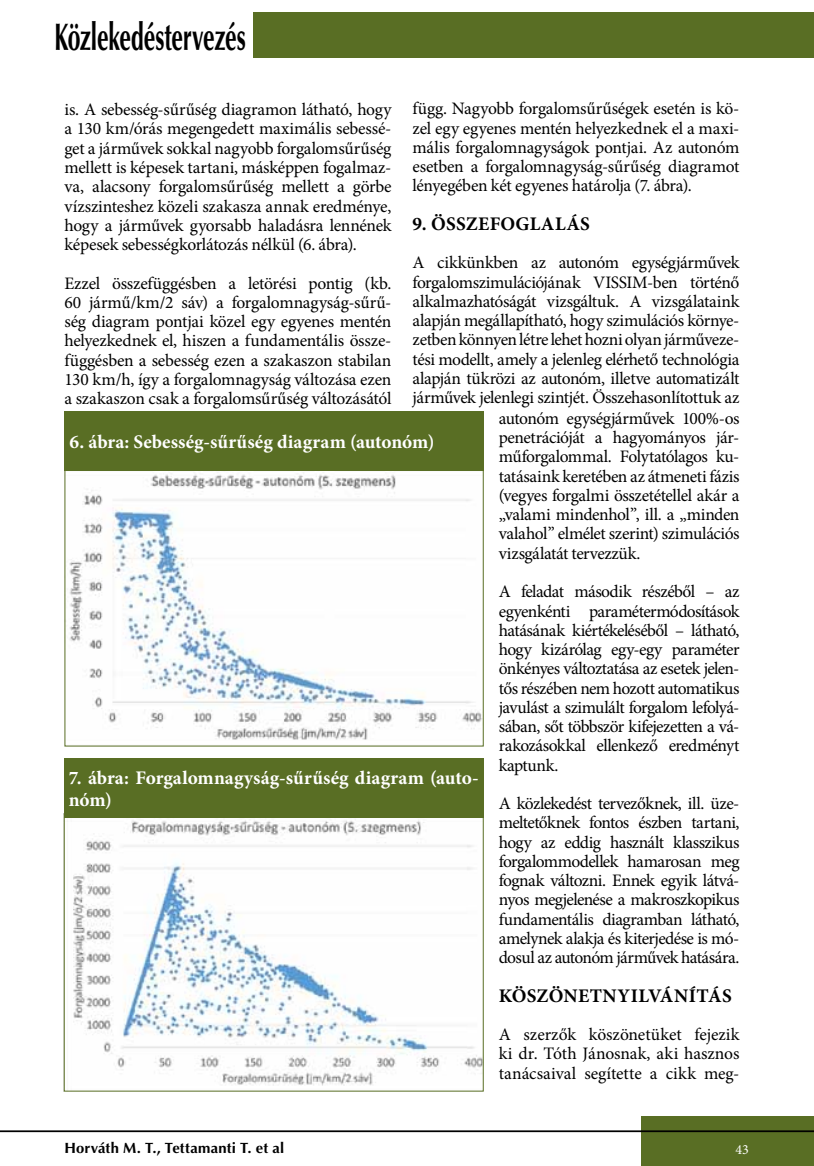
<style>
.page{position:relative;width:814px;height:1166px;background:#fff}
.page>*{position:absolute;margin:0;border:0;box-sizing:border-box;transform-origin:0 0}
.t1{font:38.5px "KB Optima Bold";letter-spacing:-.01em;color:#000;scale:.6 1}
.t2{font:700 19.25px/21.2px "Minion Pro";letter-spacing:.005em;color:#fff}
.t3{font:700 19.25px "Minion Pro";letter-spacing:.015em;color:#000}
.t4{font:17.5px/19.2px "Minion Pro";letter-spacing:-.02em;color:#000;text-align:justify}
.t5{font:14.88px "KB Optima Bold";letter-spacing:.01em;color:#000}
.t6{font:14px "Minion Pro";color:#fff}
</style>
<div class="page">
<div style="left:641px;top:1116px;width:173px;height:50px;background:#596e24"></div>
<hr style="left:0;top:1130px;width:814px;height:2px;background:#000">
<div style="left:253px;top:12px;width:561px;height:46px;background:#596e24"></div>
<img style="left:69px;top:474px;width:412px;height:266px">
<div style="left:64px;top:411px;width:420px;height:60px;background:#596e24"></div>
<img style="left:73px;top:820px;width:408px;height:266px">
<div style="left:64px;top:758px;width:419px;height:60px;background:#596e24"></div>
<h1 class="t1" style="left:54px;top:13px;width:320px">Közlekedéstervezés</h1>
<p class="t4" style="left:412px;top:99px;width:328px">függ. Nagyobb forgalomsűrűségek esetén is kö&shy;zel egy egyenes mentén helyezkednek el a maxi&shy;mális forgalomnagyságok pontjai. Az autonóm esetben a forgalomnagyság-sűrűség diagramot lényegében két egyenes határolja (7. ábra).</p>
<p class="t3" style="left:412px;top:210px;width:179px">9. ÖSSZEFOGLALÁS</p>
<p class="t4" style="left:412px;top:253px;width:328px">A cikkünkben az autonóm egységjárművek</p>
<p class="t4" style="left:412px;top:273px;width:328px">forgalomszimulációjának VISSIM-ben történő</p>
<p class="t4" style="left:412px;top:292px;width:328px">alkalmazhatóságát vizsgáltuk. A vizsgálataink</p>
<p class="t4" style="left:412px;top:311px;width:328px">alapján megállapítható, hogy szimulációs környe-</p>
<p class="t4" style="left:412px;top:330px;width:328px">zetben könnyen létre lehet hozni olyan járműveze-</p>
<p class="t4" style="left:412px;top:350px;width:328px">tési modellt, amely a jelenleg elérhető technológia</p>
<p class="t4" style="left:412px;top:369px;width:328px">alapján tükrözi az autonóm, illetve automatizált</p>
<p class="t4" style="left:412px;top:388px;width:328px">járművek jelenlegi szintjét. Összehasonlítottuk az</p>
<p class="t4" style="left:499px;top:409px;width:242px">autonóm egységjárművek 100%-os</p>
<p class="t4" style="left:499px;top:428px;width:242px">penetrációját a hagyományos jár-</p>
<p class="t4" style="left:499px;top:447px;width:242px">műforgalommal. Folytatólagos ku-</p>
<p class="t4" style="left:499px;top:466px;width:242px">tatásaink keretében az átmeneti fázis</p>
<p class="t4" style="left:499px;top:486px;width:242px">(vegyes forgalmi összetétellel akár a</p>
<p class="t4" style="left:499px;top:505px;width:242px">„valami mindenhol”, ill. a „minden</p>
<p class="t4" style="left:499px;top:524px;width:242px">valahol” elmélet szerint) szimulációs</p>
<p class="t4" style="left:499px;top:543px;width:143px">vizsgálatát tervezzük.</p>
<p class="t4" style="left:499px;top:582px;width:242px">A feladat második részéből – az egyenkénti paramétermódosítások hatásának kiértékeléséből – látható, hogy kizárólag egy-egy paraméter önkényes változtatása az esetek jelen&shy;tős részében nem hozott automatikus javulást a szimulált forgalom lefolyá&shy;sában, sőt többször kifejezetten a vá&shy;rakozásokkal ellenkező eredményt kaptunk.</p>
<p class="t4" style="left:499px;top:794px;width:242px">A közlekedést tervezőknek, ill. üze&shy;meltetőknek fontos észben tartani, hogy az eddig használt klasszikus forgalommodellek hamarosan meg fognak változni. Ennek egyik látvá&shy;nyos megjelenése a makroszkopikus fundamentális diagramban látható, amelynek alakja és kiterjedése is mó&shy;dosul az autonóm járművek hatására.</p>
<p class="t3" style="left:499px;top:982px;width:27px">Köszönetnyilvánítás</p>
<p class="t4" style="left:499px;top:1025px;width:242px">A szerzők köszönetüket fejezik ki dr. Tóth Jánosnak, aki hasznos tanácsaival segítette a cikk meg-</p>
<p class="t4" style="left:64px;top:100px;width:328px">is. A sebesség-sűrűség diagramon látható, hogy a 130 km/órás megengedett maximális sebessé&shy;get a járművek sokkal nagyobb forgalomsűrűség mellett is képesek tartani, másképpen fogalmaz&shy;va, alacsony forgalomsűrűség mellett a görbe vízszinteshez közeli szakasza annak eredménye, hogy a járművek gyorsabb haladásra lennének képesek sebességkorlátozás nélkül (6. ábra).</p>
<p class="t4" style="left:64px;top:273px;width:328px">Ezzel összefüggésben a letörési pontig (kb.<br>60 jármű/km/2 sáv) a forgalomnagyság-sűrű&shy;ség diagram pontjai közel egy egyenes mentén helyezkednek el, hiszen a fundamentális össze&shy;függésben a sebesség ezen a szakaszon stabilan 130 km/h, így a forgalomnagyság változása ezen a szakaszon csak a forgalomsűrűség változásától</p>
<p class="t2" style="left:69px;top:431px;width:366px">6. ábra: Sebesség-sűrűség diagram (autonóm)</p>
<p class="t2" style="left:69px;top:767px;width:411px">7. ábra: Forgalomnagyság-sűrűség diagram (auto&shy;nóm)</p>
<p class="t5" style="left:64px;top:1139px;width:221px">Horváth M. T., Tettamanti T. et al</p>
<p class="t6" style="left:735px;top:1140px;width:15px">43</p>
</div>
